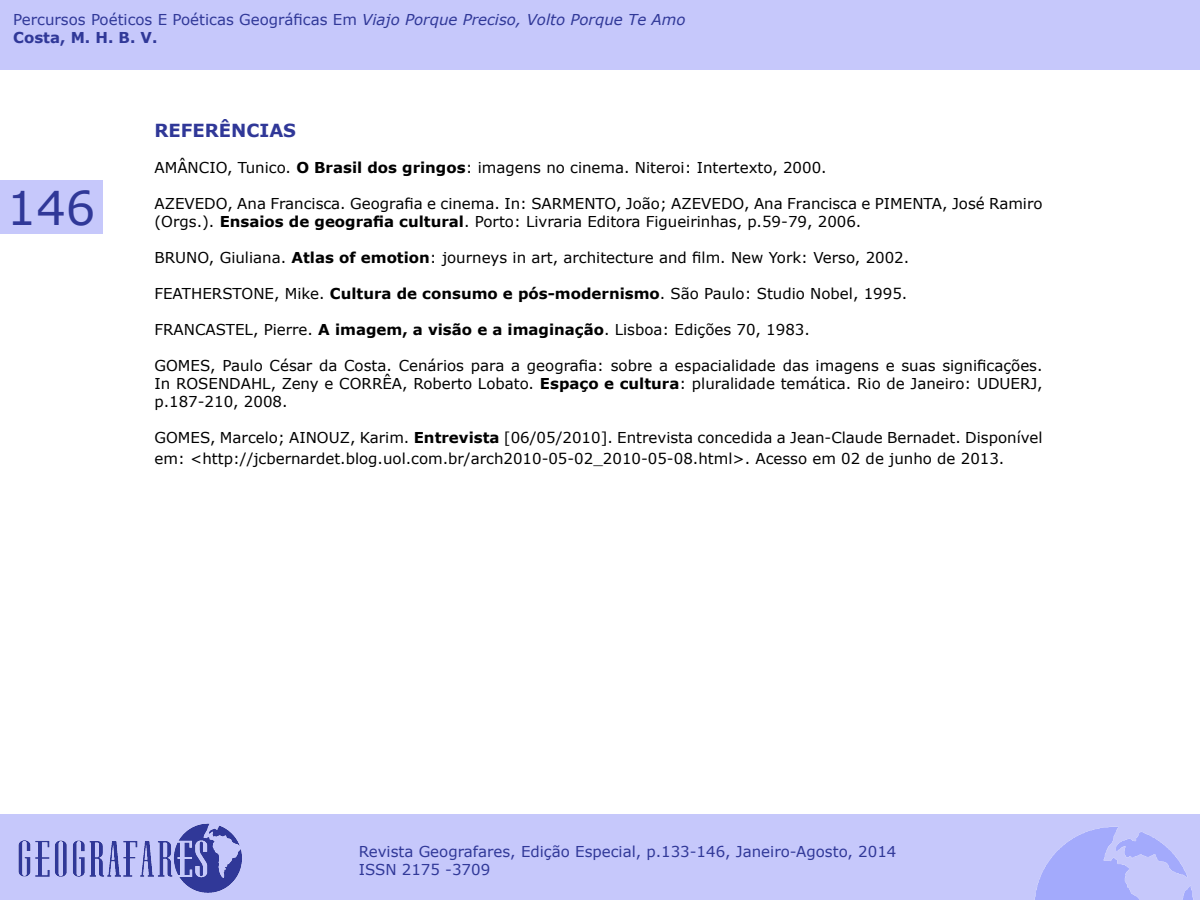
<style>
.page{position:relative;width:1200px;height:900px;background:#fff}
.page>*{position:absolute;margin:0;border:0;box-sizing:border-box;transform-origin:0 0}
.t1{font:46.5px "Verdana";color:#303898}
.t2{font:700 18px "Verdana";color:#303898}
.t3{font:15px/18px "Verdana";color:#000}
.t4{font:15px/18px "Verdana";color:#303898}
.s1{font-style:italic}
.s2{font-weight:700}
</style>
<div class="page">
<div style="left:0;top:180px;width:102px;height:54px;background:#c6c8fb"></div>
<div style="left:0;top:814px;width:1200px;height:86px;background:#c6c8fb"></div>
<img style="left:18px;top:823px;width:224px;height:70px">
<img style="left:1035px;top:827px;width:158px;height:73px">
<div style="left:0;top:0;width:1200px;height:69px;background:#c6c8fb"></div>
<p class="t4" style="left:13px;top:11px;width:674px">Percursos Poéticos E Poéticas Geográficas Em <span class="s1">Viajo Porque Preciso, Volto Porque Te Amo<br></span><span class="s2">Costa, M. H. B. V.</span></p>
<h1 class="t1" style="left:7px;top:176px;width:90px">146</h1>
<p class="t2" style="left:154px;top:118px;width:143px">REFERÊNCIAS</p>
<p class="t3" style="left:154px;top:158px;width:674px">AMÂNCIO, Tunico. <span class="s2">O Brasil dos gringos</span>: imagens no cinema. Niteroi: Intertexto, 2000.</p>
<p class="t3" style="left:154px;top:194px;width:890px">AZEVEDO, Ana Francisca. Geografia e cinema. In: SARMENTO, João; AZEVEDO, Ana Francisca e PIMENTA, José Ramiro (Orgs.). <span class="s2">Ensaios de geografia cultural</span>. Porto: Livraria Editora Figueirinhas, p.59-79, 2006.</p>
<p class="t3" style="left:154px;top:248px;width:756px">BRUNO, Giuliana. <span class="s2">Atlas of emotion</span>: journeys in art, architecture and film. New York: Verso, 2002.</p>
<p class="t3" style="left:154px;top:284px;width:754px">FEATHERSTONE, Mike. <span class="s2">Cultura de consumo e pós-modernismo</span>. São Paulo: Studio Nobel, 1995.</p>
<p class="t3" style="left:154px;top:320px;width:657px">FRANCASTEL, Pierre. <span class="s2">A imagem, a visão e a imaginação</span>. Lisboa: Edições 70, 1983.</p>
<p class="t3" style="left:154px;top:356px;width:890px;text-align:justify">GOMES, Paulo César da Costa. Cenários para a geografia: sobre a espacialidade das imagens e suas significações.<br>In ROSENDAHL, Zeny e CORRÊA, Roberto Lobato. <span class="s2">Espaço e cultura</span>: pluralidade temática. Rio de Janeiro: UDUERJ, p.187-210, 2008.</p>
<p class="t3" style="left:154px;top:427px;width:890px;line-height:21px">GOMES, Marcelo; AINOUZ, Karim. <span class="s2">Entrevista</span> [06/05/2010]. Entrevista concedida a Jean-Claude Bernadet. Disponível em: &lt;http://jcbernardet.blog.uol.com.br/arch2010-05-02_2010-05-08.html&gt;. Acesso em 02 de junho de 2013.</p>
<p class="t4" style="left:359px;top:843px;width:539px">Revista Geografares, Edição Especial, p.133-146, Janeiro-Agosto, 2014<br>ISSN 2175 -3709</p>
</div>
